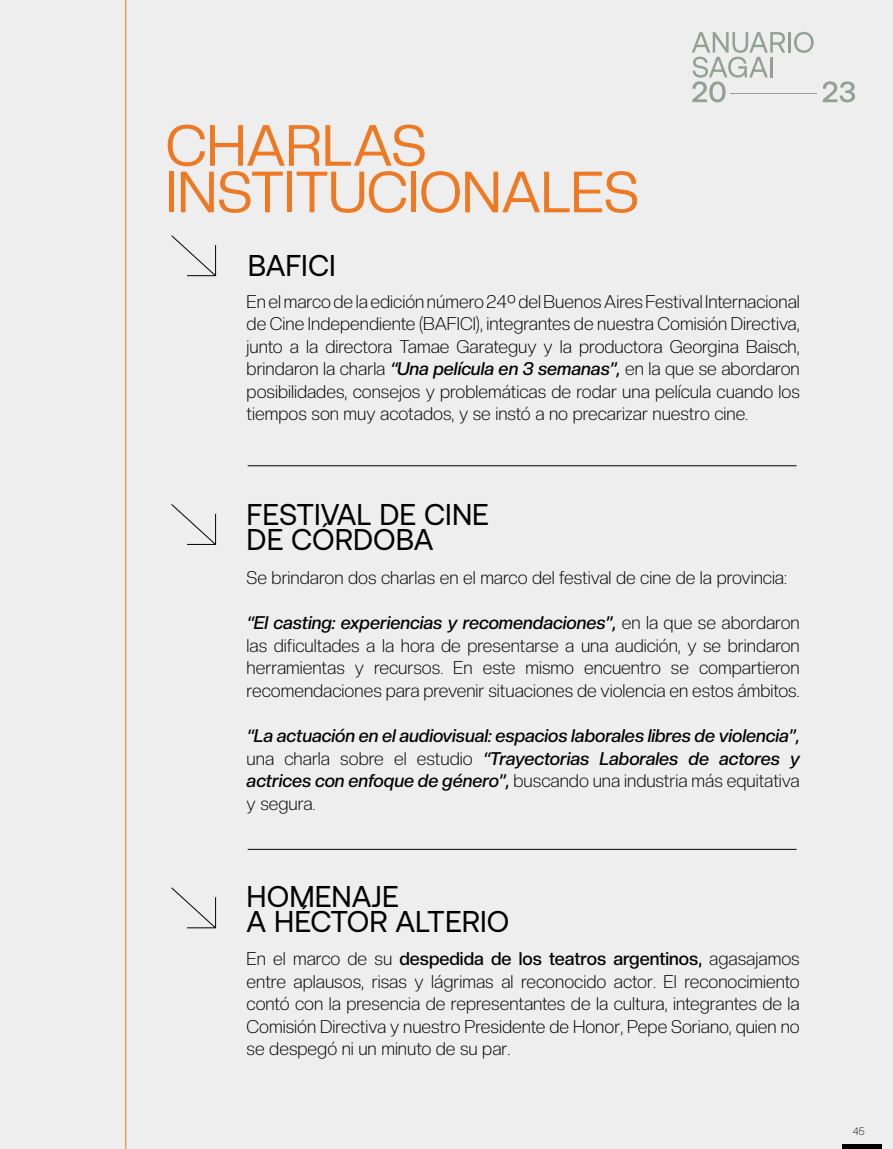
<style>
.page{position:relative;width:893px;height:1149px;background:#fff}
.page>*{position:absolute;margin:0;border:0;box-sizing:border-box;transform-origin:0 0}
.t1{font:57px/46.5px "Creato Display";color:#ef7923}
.t2{font:30px/25.5px "Aeonik";color:#000}
.t3{font:300 18px/22.5px "Creato Display";color:#000;text-align:justify}
.t4{font:italic 500 18px/22.5px "Creato Display";color:#000;text-align:justify}
.t5{font:300 10.5px "Creato Display";color:#12110c}
.s1{font-weight:500;font-style:italic}
.s2{font-weight:300;font-style:normal}
.s3{font-weight:500}
</style>
<div class="page">
<div style="left:0;top:0;width:893px;height:1148px;background:#e9eae9"></div>
<svg style="left:171px;top:235px;width:45px;height:41px"></svg>
<svg style="left:171px;top:887px;width:45px;height:41px"></svg>
<svg style="left:171px;top:504px;width:45px;height:41px"></svg>
<hr style="left:788px;top:32px;width:3px;height:21px;background:#93a193">
<svg style="left:794px;top:32px;width:20px;height:21px"></svg>
<svg style="left:692px;top:32px;width:93px;height:70px"></svg>
<svg style="left:823px;top:81px;width:32px;height:21px"></svg>
<hr style="left:730px;top:93px;width:87px;height:1px;background:#93a193">
<hr style="left:125px;top:0;width:1px;height:1148px;background:#ef7923">
<hr style="left:248px;top:465px;width:549px;height:1px;background:#020203">
<hr style="left:248px;top:848px;width:549px;height:1px;background:#020203">
<div style="left:842px;top:1143px;width:39px;height:5px;background:#000"></div>
<h1 class="t1" style="left:166px;top:121px;width:475px">CHARLAS<br>INSTITUCIONALES</h1>
<h2 class="t2" style="left:248px;top:253px;width:90px">BAFICI</h2>
<p class="t3" style="left:247px;top:290px;width:555px">En el marco de la edición número 24º del Buenos Aires Festival Internacional de Cine Independiente (BAFICI), integrantes de nuestra Comisión Directiva, junto a la directora Tamae Garateguy y la productora Georgina Baisch, brindaron la charla <span class="s1">“Una película en 3 semanas”,</span> en la que se abordaron posibilidades, consejos y problemáticas de rodar una película cuando los tiempos son muy acotados, y se instó a no precarizar nuestro cine.</p>
<h2 class="t2" style="left:247px;top:501px;width:244px">FESTIVAL DE CINE<br>DE CÓRDOBA</h2>
<p class="t3" style="left:247px;top:566px;width:542px">Se brindaron dos charlas en el marco del festival de cine de la provincia:</p>
<p class="t3" style="left:247px;top:611px;width:555px"><span class="s1">“El casting: experiencias y recomendaciones”,</span> en la que se abordaron las dificultades a la hora de presentarse a una audición, y se brindaron herramientas y recursos. En este mismo encuentro se compartieron recomendaciones para prevenir situaciones de violencia en estos ámbitos.</p>
<p class="t4" style="left:247px;top:723px;width:555px">“La actuación en el audiovisual: espacios laborales libres de violencia”, <span class="s2">una charla sobre el estudio</span> “Trayectorias Laborales de actores y actrices con enfoque de género”, <span class="s2">buscando una industria más equitativa y segura.</span></p>
<h2 class="t2" style="left:247px;top:883px;width:264px">HOMENAJE<br>A HÉCTOR ALTERIO</h2>
<p class="t3" style="left:247px;top:947px;width:555px">En el marco de su <span class="s3">despedida de los teatros argentinos,</span> agasajamos entre aplausos, risas y lágrimas al reconocido actor. El reconocimiento contó con la presencia de representantes de la cultura, integrantes de la Comisión Directiva y nuestro Presidente de Honor, Pepe Soriano, quien no se despegó ni un minuto de su par.</p>
<p class="t5" style="left:853px;top:1124px;width:14px">45</p>
</div>
